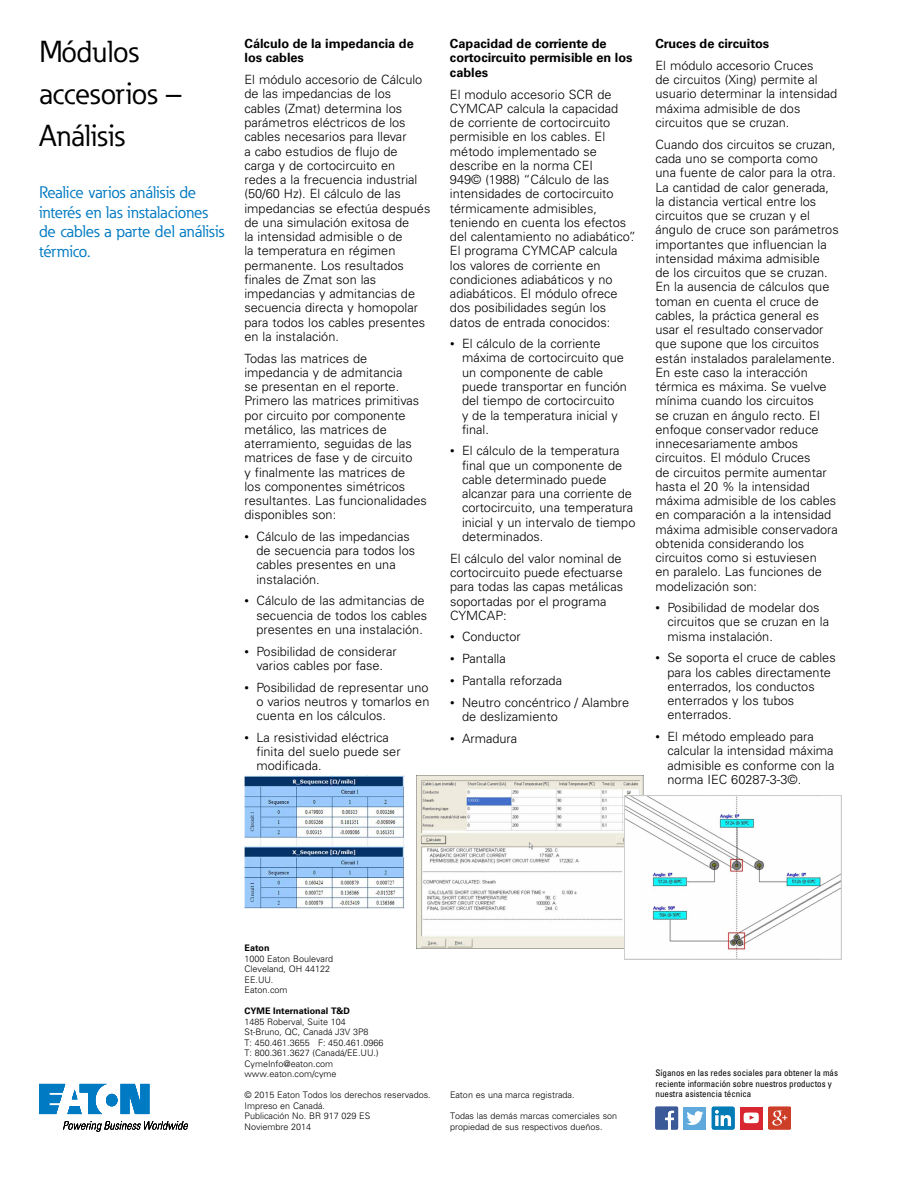
<style>
.page{position:relative;width:918px;height:1188px;background:#fff}
.page>*{position:absolute;margin:0;border:0;box-sizing:border-box;transform-origin:0 0}
.t1{font:30px/42px "Eaton";color:#000}
.t2{font:16.5px/19.5px "Eaton";color:#007ac2}
.t3{font:300 12.75px/14.2px "Univers LT Std";color:#000}
.t4{font:700 12.75px/14.2px "Univers LT Std";color:#000}
.t5{font:300 9px/10.5px "Univers LT Std";color:#000}
.t6{font:condensed 9px/10.5px "Univers LT Std";color:#000}
.t7{font:700 9px "Univers LT Std";color:#000}
.s1{font-size:9px}
</style>
<div class="page">
<div style="left:740px;top:1107px;width:23px;height:22px;background:#d92732"></div>
<div style="left:684px;top:1107px;width:22px;height:22px;background:#60a9dd"></div>
<svg style="left:656px;top:1107px;width:22px;height:22px"></svg>
<svg style="left:686px;top:1111px;width:17px;height:14px"></svg>
<div style="left:712px;top:1107px;width:22px;height:22px;background:#007bb6;border-radius:2px"></div>
<svg style="left:715px;top:1110px;width:16px;height:16px"></svg>
<svg style="left:768px;top:1107px;width:23px;height:22px"></svg>
<svg style="left:744px;top:1113px;width:15px;height:10px"></svg>
<svg style="left:39px;top:1084px;width:110px;height:30px"></svg>
<svg style="left:63px;top:1121px;width:125px;height:11px"></svg>
<img style="left:244px;top:776px;width:160px;height:133px">
<img style="left:416px;top:776px;width:228px;height:173px">
<img style="left:625px;top:796px;width:217px;height:164px">
<h1 class="t1" style="left:39px;top:31px;width:145px">Módulos accesorios –<br>Análisis</h1>
<p class="t2" style="left:39px;top:183px;width:187px">Realice varios análisis de interés en las instalaciones de cables a parte del análisis térmico.</p>
<p class="t4" style="left:244px;top:37px;width:171px">Cálculo de la impedancia de los cables</p>
<p class="t3" style="left:244px;top:73px;width:187px">El módulo accesorio de Cálculo de las impedancias de los cables (Zmat) determina los parámetros eléctricos de los cables necesarios para llevar<br>a cabo estudios de flujo de carga y de cortocircuito en redes a la frecuencia industrial (50/60 Hz). El cálculo de las impedancias se efectúa después de una simulación exitosa de<br>la intensidad admisible o de<br>la temperatura en régimen permanente. Los resultados finales de Zmat son las impedancias y admitancias de secuencia directa y homopolar para todos los cables presentes en la instalación.</p>
<p class="t3" style="left:244px;top:351px;width:184px">Todas las matrices de impedancia y de admitancia<br>se presentan en el reporte.<br>Primero las matrices primitivas por circuito por componente metálico, las matrices de aterramiento, seguidas de las matrices de fase y de circuito<br>y finalmente las matrices de<br>los componentes simétricos resultantes. Las funcionalidades disponibles son:</p>
<p class="t3" style="left:256px;top:529px;width:160px;text-indent:-12px"><span class="s1">•</span> Cálculo de las impedancias de secuencia para todos los cables presentes en una instalación.</p>
<p class="t3" style="left:256px;top:594px;width:172px;text-indent:-12px"><span class="s1">•</span> Cálculo de las admitancias de secuencia de todos los cables presentes en una instalación.</p>
<p class="t3" style="left:244px;top:644px;width:154px;text-align:center"><span class="s1">•</span> Posibilidad de considerar varios cables por fase.</p>
<p class="t3" style="left:256px;top:680px;width:174px;text-align:justify;text-indent:-12px"><span class="s1">•</span> Posibilidad de representar uno o varios neutros y tomarlos en cuenta en los cálculos.</p>
<p class="t3" style="left:256px;top:730px;width:146px;text-indent:-12px"><span class="s1">•</span> La resistividad eléctrica finita del suelo puede ser modificada.</p>
<p class="t4" style="left:450px;top:37px;width:184px">Capacidad de corriente de cortocircuito permisible en los cables</p>
<p class="t3" style="left:450px;top:87px;width:188px">El modulo accesorio SCR de<br>CYMCAP calcula la capacidad<br>de corriente de cortocircuito permisible en los cables. El método implementado se describe en la norma CEI<br>949© (1988) “Cálculo de las intensidades de cortocircuito térmicamente admisibles, teniendo en cuenta los efectos del calentamiento no adiabático”.<br>El programa CYMCAP calcula los valores de corriente en condiciones adiabáticos y no adiabáticos. El módulo ofrece dos posibilidades según los datos de entrada conocidos:</p>
<p class="t3" style="left:462px;top:337px;width:167px;text-indent:-12px"><span class="s1">•</span> El cálculo de la corriente máxima de cortocircuito que un componente de cable puede transportar en función del tiempo de cortocircuito<br>y de la temperatura inicial y final.</p>
<p class="t3" style="left:462px;top:444px;width:175px;text-indent:-12px"><span class="s1">•</span> El cálculo de la temperatura final que un componente de cable determinado puede alcanzar para una corriente de cortocircuito, una temperatura inicial y un intervalo de tiempo determinados.</p>
<p class="t3" style="left:450px;top:551px;width:175px">El cálculo del valor nominal de cortocircuito puede efectuarse para todas las capas metálicas soportadas por el programa<br>CYMCAP:</p>
<p class="t3" style="left:450px;top:630px;width:72px"><span class="s1">•</span> Conductor</p>
<p class="t3" style="left:450px;top:652px;width:57px"><span class="s1">•</span> Pantalla</p>
<p class="t3" style="left:450px;top:673px;width:114px"><span class="s1">•</span> Pantalla reforzada</p>
<p class="t3" style="left:462px;top:695px;width:169px;text-indent:-12px"><span class="s1">•</span> Neutro concéntrico / Alambre de deslizamiento</p>
<p class="t3" style="left:450px;top:731px;width:69px"><span class="s1">•</span> Armadura</p>
<p class="t4" style="left:655px;top:37px;width:115px">Cruces de circuitos</p>
<p class="t3" style="left:655px;top:58px;width:183px">El módulo accesorio Cruces<br>de circuitos (Xing) permite al usuario determinar la intensidad máxima admisible de dos circuitos que se cruzan.</p>
<p class="t3" style="left:655px;top:137px;width:185px">Cuando dos circuitos se cruzan, cada uno se comporta como una fuente de calor para la otra.<br>La cantidad de calor generada, la distancia vertical entre los circuitos que se cruzan y el ángulo de cruce son parámetros importantes que influencian la intensidad máxima admisible<br>de los circuitos que se cruzan.<br>En la ausencia de cálculos que toman en cuenta el cruce de cables, la práctica general es usar el resultado conservador que supone que los circuitos están instalados paralelamente.<br>En este caso la interacción térmica es máxima. Se vuelve mínima cuando los circuitos<br>se cruzan en ángulo recto. El enfoque conservador reduce innecesariamente ambos circuitos. El módulo Cruces<br>de circuitos permite aumentar hasta el 20 % la intensidad máxima admisible de los cables en comparación a la intensidad máxima admisible conservadora obtenida considerando los circuitos como si estuviesen<br>en paralelo. Las funciones de modelización son:</p>
<p class="t3" style="left:668px;top:601px;width:163px;text-indent:-12px"><span class="s1">•</span> Posibilidad de modelar dos circuitos que se cruzan en la misma instalación.</p>
<p class="t3" style="left:668px;top:651px;width:170px;text-indent:-12px"><span class="s1">•</span> Se soporta el cruce de cables para los cables directamente enterrados, los conductos enterrados y los tubos enterrados.</p>
<p class="t3" style="left:668px;top:730px;width:168px;text-indent:-12px"><span class="s1">•</span> El método empleado para calcular la intensidad máxima admisible es conforme con la norma IEC 60287-3-3©.</p>
<p class="t7" style="left:245px;top:943px;width:27px">Eaton</p>
<p class="t5" style="left:245px;top:953px;width:90px">1000 Eaton Boulevard<br>Cleveland, OH 44122<br>EE.UU.<br>Eaton.com</p>
<p class="t7" style="left:245px;top:1006px;width:107px">CYME International T&amp;D</p>
<p class="t5" style="left:245px;top:1016px;width:140px">1485 Roberval, Suite 104<br>St-Bruno, QC, Canadá J3V 3P8<br>T: 450.461.3655 F: 450.461.0966<br>T: 800.361.3627 (Canadá/EE.UU.)<br>CymeInfo@eaton.com www.eaton.com/cyme</p>
<p class="t5" style="left:245px;top:1090px;width:188px">© 2015 Eaton Todos los derechos reservados.<br>Impreso en Canadá.<br>Publicación No. BR 917 029 ES<br>Noviembre 2014</p>
<p class="t5" style="left:450px;top:1090px;width:126px">Eaton es una marca registrada.</p>
<p class="t5" style="left:450px;top:1111px;width:169px">Todas las demás marcas comerciales son propiedad de sus respectivos dueños.</p>
<p class="t6" style="left:656px;top:1067px;width:184px">Síganos en las redes sociales para obtener la más reciente información sobre nuestros productos y nuestra asistencia técnica</p>
</div>
